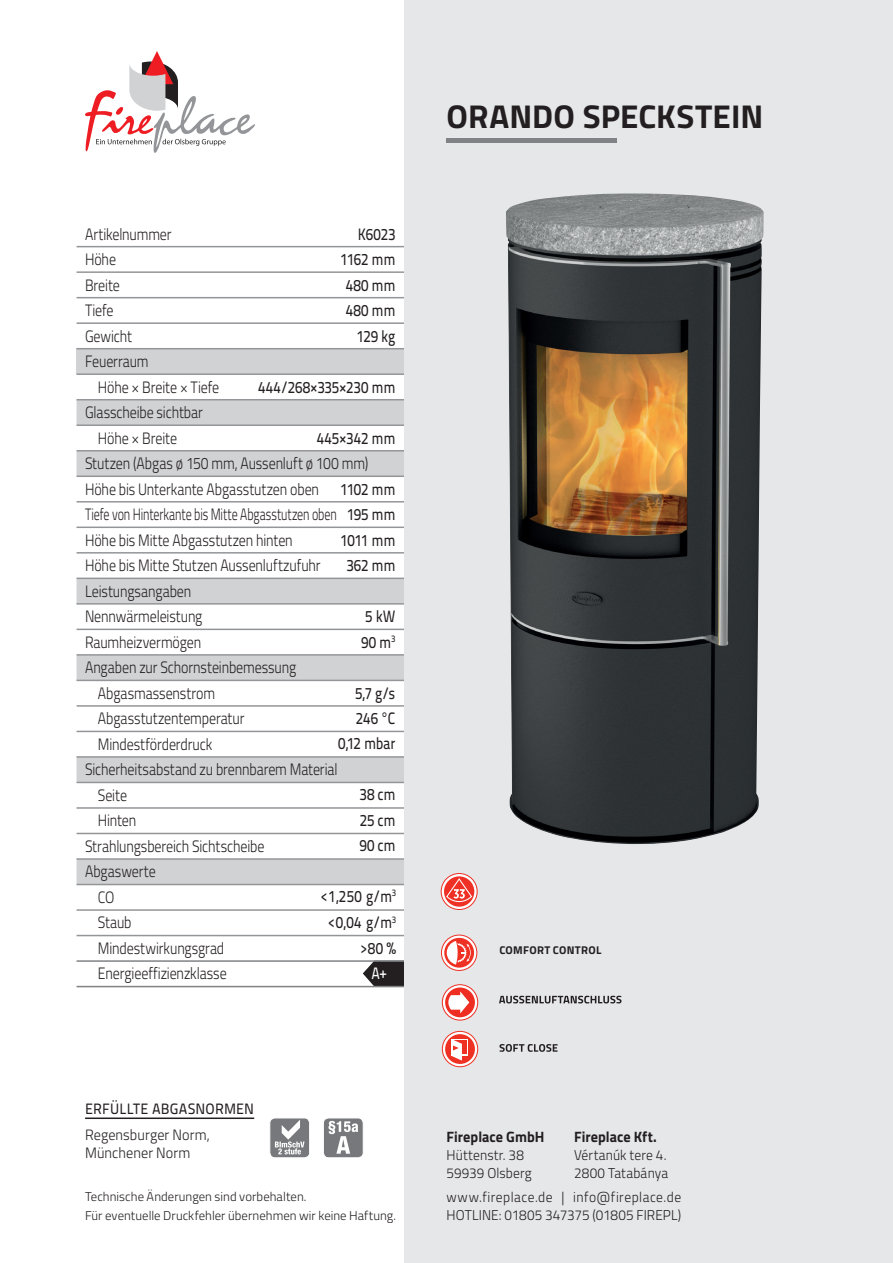
<style>
.page{position:relative;width:893px;height:1263px;background:#fff}
.page>*{position:absolute;margin:0;border:0;box-sizing:border-box;transform-origin:0 0}
.t1{font:700 33px "Titillium";letter-spacing:.005em;color:#231f20}
.t2{font:300 16.5px/25.5px "Titillium";letter-spacing:-.01em;color:#231f20;scale:.85 1}
.t3{font:16.5px/25.5px "Titillium Maps 26 L 500 wt";letter-spacing:-.005em;color:#231f20;text-align:right;scale:.85 1}
.t4{font:300 16.5px "Titillium";letter-spacing:-.01em;color:#231f20;scale:.73 1}
.t5{font:16.5px/25.5px "Titillium Maps 26 L 500 wt";letter-spacing:-.025em;color:#231f20;text-align:center;scale:.85 1}
.t6{font:16.5px "Titillium Maps 26 L 500 wt";color:#fff;scale:.85 1}
.t7{font:300 15px/18px "Titillium";letter-spacing:.005em;color:#231f20;scale:.95 1}
.t8{font:700 15px "Titillium";color:#231f20;scale:.95 1}
.t9{font:15px "Titillium Maps 26 L 500 wt";letter-spacing:.01em;color:#231f20;scale:.95 1}
.t10{font:300 14.25px/18px "Titillium";letter-spacing:.015em;color:#231f20;scale:.95 1}
.t11{font:300 12.75px/19.5px "Titillium";color:#231f20}
.t12{font:700 11.25px "Titillium";letter-spacing:.025em;color:#231f20}
</style>
<div class="page">
<svg style="left:362px;top:962px;width:42px;height:24px"></svg>
<div style="left:404px;top:0;width:489px;height:1263px;background:#e6e7e9"></div>
<hr style="left:446px;top:139px;width:171px;height:4px;background:#808285">
<hr style="left:85px;top:1117px;width:169px;height:2px;background:#231f20">
<div style="left:270px;top:1118px;width:40px;height:40px;background:#76787b;border-radius:5px"></div>
<div style="left:269px;top:1117px;width:41px;height:41px;border:1px solid #fff;border-radius:5px"></div>
<svg style="left:275px;top:1120px;width:30px;height:34px"></svg>
<div style="left:323px;top:1118px;width:40px;height:40px;background:#76787b;border-radius:5px"></div>
<div style="left:323px;top:1117px;width:41px;height:41px;border:1px solid #fff;border-radius:5px"></div>
<svg style="left:328px;top:1121px;width:30px;height:33px"></svg>
<div style="left:77px;top:349px;width:327px;height:25px;background:#d1d2d4"></div>
<svg style="left:77px;top:400px;width:327px;height:484px"></svg>
<div style="left:77px;top:476px;width:327px;height:26px;background:#fff"></div>
<hr style="left:77px;top:246px;width:327px;height:1px;background:#939598">
<hr style="left:77px;top:271px;width:327px;height:2px;background:#939598">
<hr style="left:77px;top:297px;width:327px;height:1px;background:#939598">
<hr style="left:77px;top:322px;width:327px;height:2px;background:#939598">
<hr style="left:77px;top:348px;width:327px;height:1px;background:#939598">
<hr style="left:77px;top:373px;width:327px;height:2px;background:#939598">
<hr style="left:77px;top:399px;width:327px;height:1px;background:#939598">
<hr style="left:77px;top:424px;width:327px;height:2px;background:#939598">
<hr style="left:77px;top:450px;width:327px;height:1px;background:#939598">
<hr style="left:77px;top:475px;width:327px;height:2px;background:#939598">
<hr style="left:77px;top:501px;width:327px;height:1px;background:#939598">
<hr style="left:77px;top:526px;width:327px;height:2px;background:#939598">
<hr style="left:77px;top:552px;width:327px;height:2px;background:#939598">
<hr style="left:77px;top:578px;width:327px;height:1px;background:#939598">
<hr style="left:77px;top:603px;width:327px;height:2px;background:#939598">
<hr style="left:77px;top:629px;width:327px;height:1px;background:#939598">
<hr style="left:77px;top:654px;width:327px;height:2px;background:#939598">
<hr style="left:77px;top:680px;width:327px;height:1px;background:#939598">
<hr style="left:77px;top:705px;width:327px;height:2px;background:#939598">
<hr style="left:77px;top:731px;width:327px;height:1px;background:#939598">
<hr style="left:77px;top:756px;width:327px;height:2px;background:#939598">
<hr style="left:77px;top:782px;width:327px;height:1px;background:#939598">
<hr style="left:77px;top:807px;width:327px;height:2px;background:#939598">
<hr style="left:77px;top:833px;width:327px;height:1px;background:#939598">
<hr style="left:77px;top:858px;width:327px;height:2px;background:#939598">
<hr style="left:77px;top:884px;width:327px;height:1px;background:#939598">
<hr style="left:77px;top:935px;width:327px;height:1px;background:#939598">
<hr style="left:77px;top:909px;width:327px;height:2px;background:#939598">
<hr style="left:77px;top:960px;width:327px;height:2px;background:#808285">
<hr style="left:77px;top:986px;width:327px;height:1px;background:#808285">
<svg style="left:85px;top:51px;width:170px;height:102px"></svg>
<img style="left:506px;top:193px;width:258px;height:652px">
<svg style="left:499px;top:996px;width:122px;height:7px"></svg>
<svg style="left:499px;top:1044px;width:59px;height:8px"></svg>
<svg style="left:441px;top:873px;width:36px;height:36px"></svg>
<div style="left:441px;top:873px;width:36px;height:37px;border:1px solid #ef3024;border-radius:50%"></div>
<div style="left:444px;top:876px;width:30px;height:31px;background:#ef3024;border-radius:50%"></div>
<svg style="left:445px;top:877px;width:28px;height:26px"></svg>
<svg style="left:441px;top:935px;width:36px;height:35px"></svg>
<div style="left:441px;top:935px;width:36px;height:36px;border:1px solid #ef3124;border-radius:50%"></div>
<svg style="left:444px;top:938px;width:30px;height:30px"></svg>
<svg style="left:446px;top:940px;width:25px;height:26px"></svg>
<svg style="left:442px;top:985px;width:36px;height:35px"></svg>
<div style="left:442px;top:984px;width:36px;height:36px;border:1px solid #ee2e22;border-radius:50%"></div>
<svg style="left:445px;top:987px;width:30px;height:30px"></svg>
<svg style="left:448px;top:991px;width:21px;height:22px"></svg>
<svg style="left:442px;top:1031px;width:36px;height:36px"></svg>
<div style="left:442px;top:1031px;width:36px;height:36px;border:1px solid #ef3124;border-radius:50%"></div>
<div style="left:445px;top:1034px;width:30px;height:30px;background:#ef3124;border-radius:50%"></div>
<div style="left:451px;top:1039px;width:17px;height:17px;background:#fff"></div>
<div style="left:453px;top:1040px;width:14px;height:14px;background:#ef3124"></div>
<svg style="left:452px;top:1040px;width:10px;height:20px"></svg>
<p class="t2" style="left:85px;top:220px;width:103px">Artikelnummer<br>Höhe<br>Breite<br>Tiefe<br>Gewicht<br>Feuerraum</p>
<p class="t2" style="left:98px;top:373px;width:144px">Höhe × Breite × Tiefe</p>
<p class="t2" style="left:85px;top:399px;width:140px">Glasscheibe sichtbar</p>
<p class="t2" style="left:98px;top:424px;width:95px">Höhe × Breite</p>
<p class="t2" style="left:85px;top:450px;width:335px">Stutzen (Abgas ø 150 mm, Aussenluft ø 100 mm)</p>
<p class="t2" style="left:85px;top:475px;width:277px">Höhe bis Unterkante Abgasstutzen oben</p>
<p class="t4" style="left:85px;top:502px;width:346px">Tiefe von Hinterkante bis Mitte Abgasstutzen oben</p>
<p class="t2" style="left:85px;top:526px;width:246px">Höhe bis Mitte Abgasstutzen hinten</p>
<p class="t2" style="left:85px;top:552px;width:279px">Höhe bis Mitte Stutzen Aussenluftzufuhr</p>
<p class="t2" style="left:85px;top:577px;width:127px">Leistungsangaben</p>
<p class="t2" style="left:85px;top:603px;width:140px">Nennwärmeleistung</p>
<p class="t2" style="left:85px;top:628px;width:138px">Raumheizvermögen</p>
<p class="t2" style="left:85px;top:654px;width:250px">Angaben zur Schornsteinbemessung</p>
<p class="t2" style="left:98px;top:679px;width:139px">Abgasmassenstrom</p>
<p class="t2" style="left:98px;top:705px;width:174px">Abgasstutzentemperatur</p>
<p class="t2" style="left:98px;top:730px;width:136px">Mindestförderdruck</p>
<p class="t2" style="left:85px;top:756px;width:299px">Sicherheitsabstand zu brennbarem Material</p>
<p class="t2" style="left:98px;top:781px;width:36px">Seite</p>
<p class="t2" style="left:98px;top:807px;width:47px">Hinten</p>
<p class="t2" style="left:85px;top:832px;width:213px">Strahlungsbereich Sichtscheibe</p>
<p class="t2" style="left:85px;top:858px;width:85px">Abgaswerte</p>
<p class="t2" style="left:98px;top:883px;width:21px">CO</p>
<p class="t2" style="left:98px;top:909px;width:41px">Staub</p>
<p class="t2" style="left:98px;top:934px;width:150px">Mindestwirkungsgrad</p>
<p class="t2" style="left:98px;top:960px;width:153px">Energieeffizienzklasse</p>
<p class="t3" style="left:341px;top:220px;width:66px">K6023<br>1162 mm<br>480 mm<br>480 mm<br>129 kg</p>
<p class="t3" style="left:258px;top:373px;width:163px">444/268×335×230 mm</p>
<p class="t3" style="left:317px;top:424px;width:94px">445×342 mm</p>
<p class="t5" style="left:341px;top:475px;width:66px">1102 mm<br>195 mm<br>1011 mm<br>362 mm</p>
<p class="t3" style="left:361px;top:603px;width:42px;text-align:left">5 kW<br>90 m<sup>3</sup></p>
<p class="t3" style="left:338px;top:679px;width:69px">5,7 g/s<br>246 °C<br>0,12 mbar</p>
<p class="t3" style="left:359px;top:781px;width:44px;text-align:justify">38 cm 25 cm 90 cm</p>
<p class="t3" style="left:321px;top:882px;width:91px;line-height:26.1px">&lt;1,250 g/m<sup>3 </sup>&lt;0,04 g/m<sup>3 </sup>&gt;80 %</p>
<p class="t6" style="left:371px;top:961px;width:20px">A+</p>
<p class="t9" style="left:85px;top:1097px;width:179px">ERFÜLLTE ABGASNORMEN</p>
<p class="t7" style="left:85px;top:1125px;width:133px">Regensburger Norm,<br>Münchener Norm</p>
<p class="t11" style="left:85px;top:1186px;width:313px">Technische Änderungen sind vorbehalten.<br>Für eventuelle Druckfehler übernehmen wir keine Haftung.</p>
<h1 class="t1" style="left:447px;top:91px;width:318px">ORANDO SPECKSTEIN</h1>
<p class="t12" style="left:499px;top:942px;width:104px">COMFORT CONTROL</p>
<p class="t8" style="left:574px;top:1125px;width:89px">Fireplace Kft.</p>
<p class="t10" style="left:574px;top:1145px;width:101px">Vértanúk tere 4.<br>2800 Tatabánya</p>
<p class="t10" style="left:446px;top:1188px;width:249px">www.fireplace.de | info@fireplace.de<br>HOTLINE: 01805 347375 (01805 FIREPL)</p>
<p class="t8" style="left:446px;top:1125px;width:105px">Fireplace GmbH</p>
<p class="t10" style="left:446px;top:1145px;width:91px">Hüttenstr. 38<br>59939 Olsberg</p>
</div>
